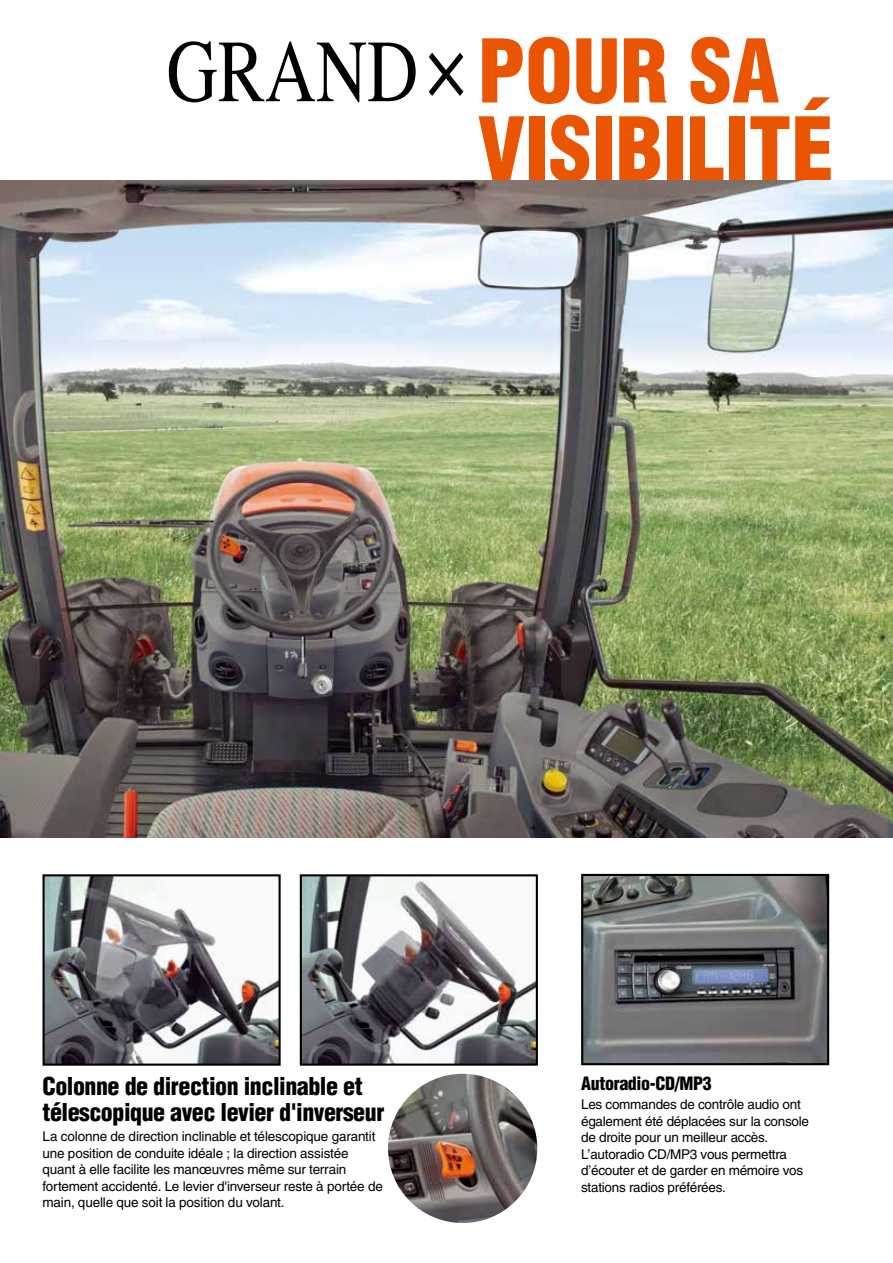
<style>
.page{position:relative;width:893px;height:1263px;background:#fff}
.page>*{position:absolute;margin:0;border:0;box-sizing:border-box;transform-origin:0 0}
.t1{font:88.5px "Times";color:#000;scale:.8 1}
.t2{font:900 condensed 85.5px "Helvetica";color:#ea5504}
.t3{font:900 condensed 24px/25.5px "Helvetica";letter-spacing:-.02em;color:#000}
.t4{font:900 condensed 18px "Helvetica";letter-spacing:-.02em;color:#000}
.t5{font:13.5px/16.5px "Helvetica";letter-spacing:-.02em;color:#000}
.s1{font-family:"Helvetica";font-weight:900;font-stretch:condensed;font-size:85.5px;color:#ea5504}
</style>
<div class="page">
<svg style="left:299px;top:874px;width:239px;height:192px"></svg>
<svg style="left:42px;top:874px;width:239px;height:192px"></svg>
<svg style="left:581px;top:873px;width:249px;height:193px;background:#6a6c6e"></svg>
<img style="left:388px;top:1074px;width:149px;height:149px;border-radius:75px">
<img style="left:0;top:180px;width:893px;height:658px">
<h1 class="t1" style="left:167px;top:22px;width:768px">GRAND × <span class="s1">POUR SA</span></h1>
<h2 class="t2" style="left:478px;top:95px;width:358px">VISIBILITÉ</h2>
<h3 class="t3" style="left:43px;top:1073px;width:343px">Colonne de direction inclinable et télescopique avec levier d'inverseur</h3>
<p class="t5" style="left:43px;top:1128px;width:342px">La colonne de direction inclinable et télescopique garantit une position de conduite idéale ; la direction assistée quant à elle facilite les manœuvres même sur terrain fortement accidenté. Le levier d'inverseur reste à portée de main, quelle que soit la position du volant.</p>
<h3 class="t4" style="left:581px;top:1071px;width:132px">Autoradio-CD/MP3</h3>
<p class="t5" style="left:581px;top:1096px;width:229px">Les commandes de contrôle audio ont également été déplacées sur la console de droite pour un meilleur accès.<br>L’autoradio CD/MP3 vous permettra d’écouter et de garder en mémoire vos stations radios préférées.</p>
</div>
